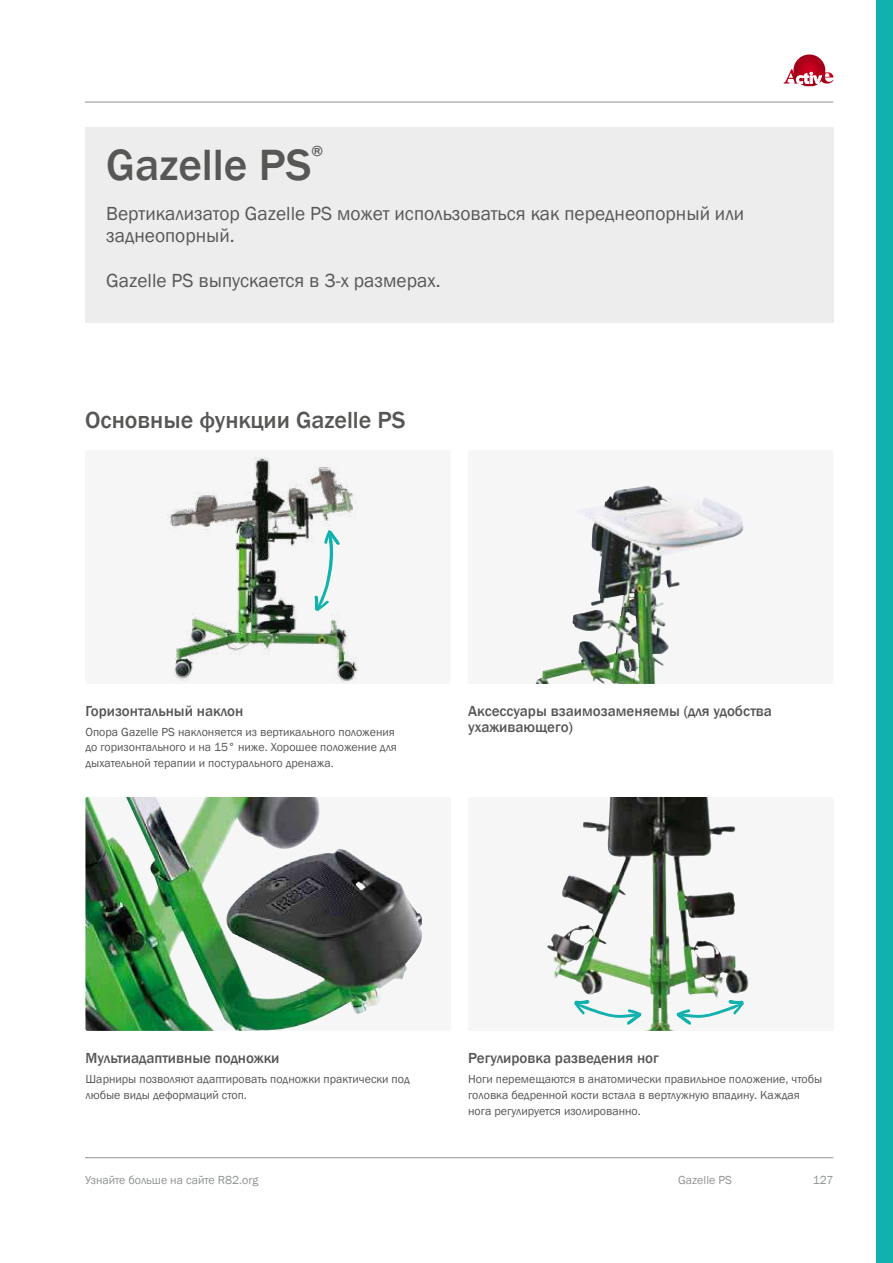
<style>
.page{position:relative;width:893px;height:1263px;background:#fff}
.page>*{position:absolute;margin:0;border:0;box-sizing:border-box;transform-origin:0 0}
.t1{font:500 45px "Franklin Gothic";color:#575756}
.t2{font:500 24px "Franklin Gothic";color:#575756}
.t3{font:19.5px/22.5px "Franklin Gothic";color:#575756}
.t4{font:500 15px/16.5px "Franklin Gothic";color:#575756}
.t5{font:12px/15.8px "Franklin Gothic";color:#575756}
.t6{font:12px "Franklin Gothic";color:#8f9294}
.t7{font:12px "Franklin Gothic";color:#909394}
</style>
<div class="page">
<div style="left:877px;top:0;width:16px;height:1263px;background:#11b1ad"></div>
<hr style="left:85px;top:1157px;width:748px;height:1px;background:#909394">
<hr style="left:85px;top:102px;width:748px;height:1px;background:#909394">
<div style="left:85px;top:128px;width:748px;height:195px;background:#ededed"></div>
<div style="left:85px;top:797px;width:366px;height:234px;background:#f6f6f6;border-radius:2px"></div>
<img style="left:85px;top:797px;width:337px;height:234px">
<div style="left:85px;top:450px;width:366px;height:234px;background:#f6f6f6;border-radius:2px"></div>
<img style="left:167px;top:457px;width:191px;height:225px">
<div style="left:468px;top:450px;width:365px;height:234px;background:#f6f6f6;border-radius:2px"></div>
<img style="left:536px;top:490px;width:134px;height:194px">
<div style="left:468px;top:797px;width:366px;height:234px;background:#f6f6f6;border-radius:2px"></div>
<img style="left:547px;top:797px;width:202px;height:234px">
<svg style="left:314px;top:530px;width:26px;height:81px"></svg>
<svg style="left:574px;top:1000px;width:68px;height:25px"></svg>
<svg style="left:676px;top:1000px;width:68px;height:25px"></svg>
<img style="left:793px;top:55px;width:32px;height:31px">
<img style="left:784px;top:69px;width:15px;height:15px">
<svg style="left:796px;top:72px;width:37px;height:12px"></svg>
<h1 class="t1" style="left:106px;top:137px;width:207px">Gazelle PS</h1>
<p class="t4" style="left:311px;top:143px;width:13px">®</p>
<h3 class="t3" style="left:106px;top:202px;width:639px">Вертикализатор Gazelle PS может использоваться как переднеопорный или заднеопорный.</h3>
<h3 class="t3" style="left:106px;top:270px;width:336px">Gazelle PS выпускается в 3-х размерах.</h3>
<h2 class="t2" style="left:85px;top:405px;width:322px">Основные функции Gazelle PS</h2>
<p class="t4" style="left:85px;top:703px;width:159px">Горизонтальный наклон</p>
<p class="t5" style="left:85px;top:724px;width:313px">Опора Gazelle PS наклоняется из вертикального положения до горизонтального и на 15° ниже. Хорошее положение для дыхательной терапии и постурального дренажа.</p>
<p class="t4" style="left:468px;top:703px;width:305px">Аксессуары взаимозаменяемы (для удобства ухаживающего)</p>
<p class="t4" style="left:85px;top:1050px;width:195px">Мультиадаптивные подножки</p>
<p class="t5" style="left:85px;top:1071px;width:326px">Шарниры позволяют адаптировать подножки практически под любые виды деформаций стоп.</p>
<p class="t6" style="left:85px;top:1173px;width:175px">Узнайте больше на сайте R82.org</p>
<p class="t4" style="left:468px;top:1050px;width:192px">Регулировка разведения ног</p>
<p class="t5" style="left:468px;top:1071px;width:356px">Ноги перемещаются в анатомически правильное положение, чтобы головка бедренной кости встала в вертлужную впадину. Каждая нога регулируется изолированно.</p>
<p class="t7" style="left:678px;top:1173px;width:55px">Gazelle PS</p>
<p class="t7" style="left:813px;top:1173px;width:22px">127</p>
</div>
